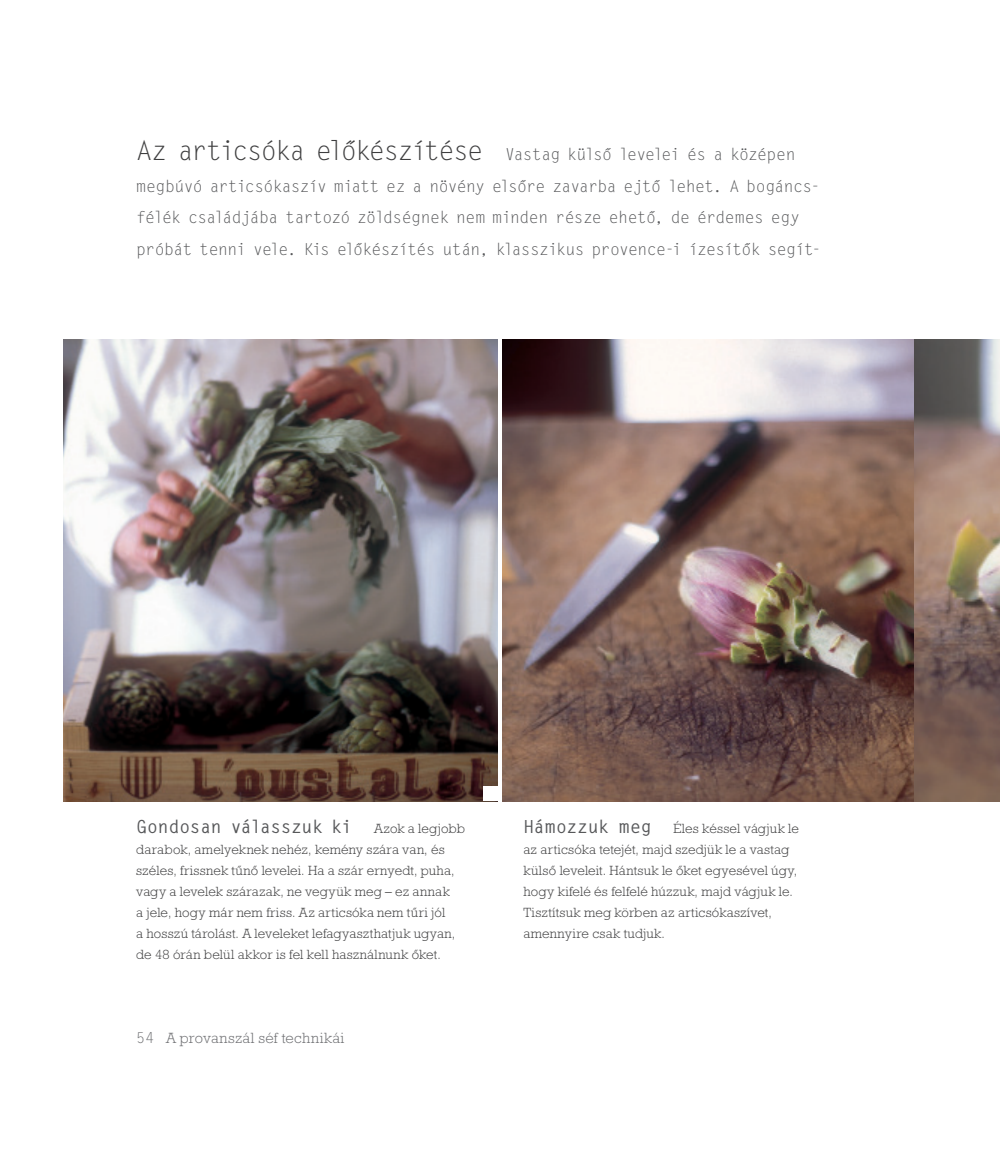
<style>
.page{position:relative;width:1000px;height:1170px;background:#fff}
.page>*{position:absolute;margin:0;border:0;box-sizing:border-box;transform-origin:0 0}
.t1{font:500 18px "Letter Gothic Std H";letter-spacing:-.02em;color:#57585a}
.t2{font:300 16.5px/31.5px "Letter Gothic Std H";letter-spacing:-.045em;color:#57585a}
.t3{font:300 15px "Rockwell Std H";letter-spacing:.02em;color:#6c6d70}
.t4{font:300 13.5px/21px "Rockwell Std H";letter-spacing:.01em;color:#3e3e3f}
.s1{font-size:27px;color:#3e3e3f}
.s2{font-family:"Rockwell Std H";font-weight:300;font-size:13.5px;color:#3e3e3f}
.s3{font-family:"Letter Gothic Std H"}
.s4{font-family:"Letter Gothic Std H";font-weight:500;font-size:18px;color:#57585a}
</style>
<div class="page">
<img style="left:64px;top:339px;width:433px;height:462px">
<img style="left:502px;top:339px;width:497px;height:462px">
<div style="left:483px;top:786px;width:14px;height:15px;background:#fff"></div>
<p class="t2" style="left:136px;top:139px;width:686px"><span class="s1">Az articsóka előkészítése</span> Vastag külső levelei és a középen megbúvó articsókaszív miatt ez a növény elsőre zavarba ejtő lehet. A bogáncs&shy;félék családjába tartozó zöldségnek nem minden része ehető, de érdemes egy próbát tenni vele. Kis előkészítés után, klasszikus provence-i ízesítők segít-</p>
<h1 class="t1" style="left:136px;top:815px;width:330px">Gondosan válasszuk ki <span class="s2">Azok a legjobb</span></h1>
<p class="t4" style="left:136px;top:838px;width:320px">darabok, amelyeknek nehéz, kemény szára van, és széles, frissnek tűnő levelei. Ha a szár ernyedt, puha, vagy a levelek szárazak, ne vegyük meg – ez annak a jele, hogy már nem friss. Az articsóka nem tűri jól a hosszú tárolást. A leveleket lefagyaszthatjuk ugyan, de 48 órán belül akkor is fel kell használnunk őket.</p>
<p class="t3" style="left:136px;top:1028px;width:210px"><span class="s3">54</span> A provanszál séf technikái</p>
<p class="t4" style="left:523px;top:817px;width:277px"><span class="s4">Hámozzuk meg</span> Éles késsel vágjuk le az articsóka tetejét, majd szedjük le a vastag külső leveleit. Hántsuk le őket egyesével úgy, hogy kifelé és felfelé húzzuk, majd vágjuk le.<br>Tisztítsuk meg körben az articsókaszívet, amennyire csak tudjuk.</p>
</div>
